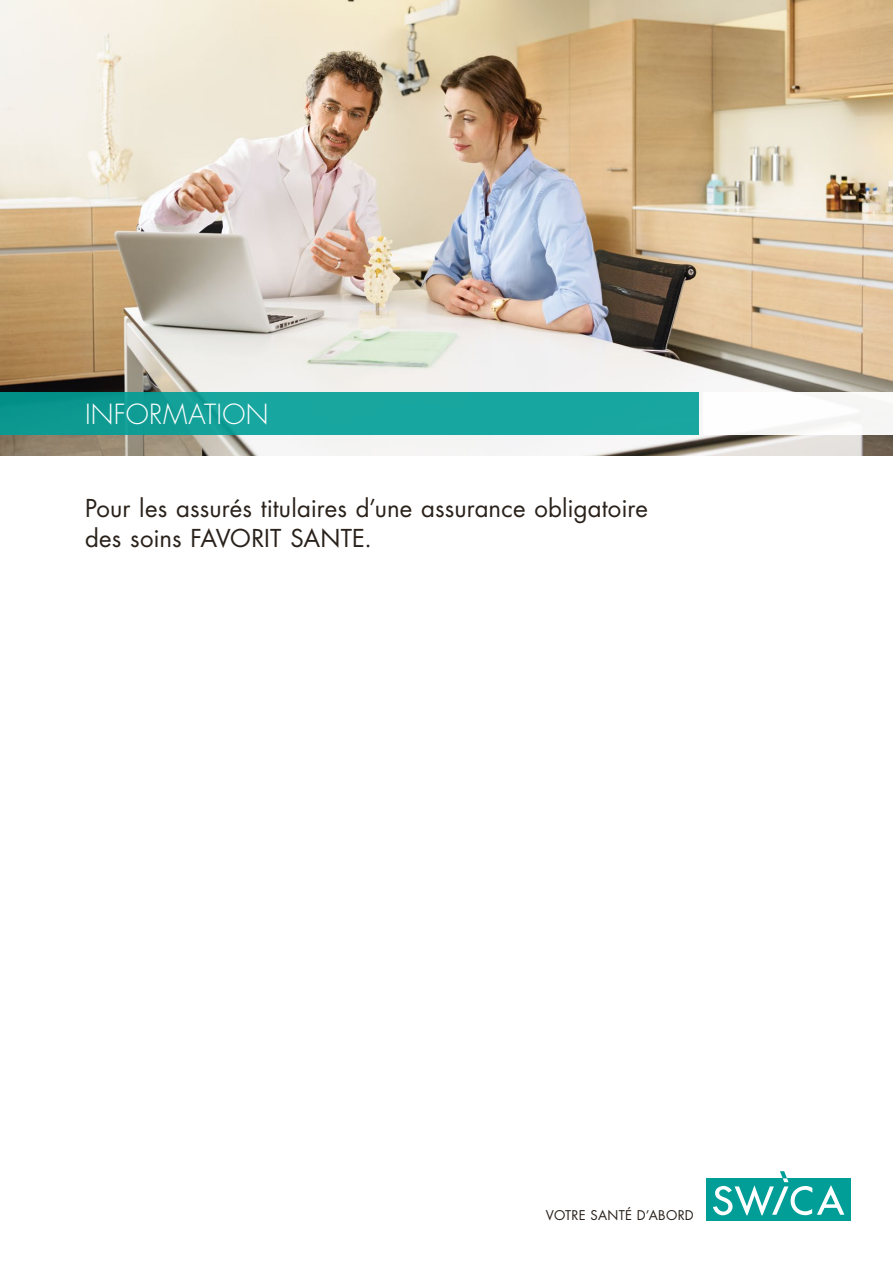
<style>
.page{position:relative;width:893px;height:1263px;background:#fff}
.page>*{position:absolute;margin:0;border:0;box-sizing:border-box;transform-origin:0 0}
.t1{font:300 27px "Futura Std";letter-spacing:.01em;color:#fff}
.t2{font:24px/30px "Futura Std";letter-spacing:.005em;color:#29211a}
.t3{font:13.05px "Futura Std";letter-spacing:.025em;color:#29211a}
</style>
<div class="page">
<div style="left:706px;top:1178px;width:144px;height:42px;background:#009e97"></div>
<svg style="left:713px;top:1171px;width:131px;height:44px"></svg>
<img style="left:0;top:0;width:893px;height:455px">
<div style="left:0;top:392px;width:699px;height:43px;background:linear-gradient(to right,#0d9a91,#1daba5)"></div>
<div style="left:703px;top:392px;width:190px;height:43px;background:#fff"></div>
<p class="t1" style="left:85px;top:398px;width:185px">INFORMATION</p>
<p class="t2" style="left:85px;top:494px;width:564px">Pour les assurés titulaires d’une assurance obligatoire des soins FAVORIT SANTE.</p>
<p class="t3" style="left:546px;top:1207px;width:149px">VOTRE SANTÉ D’ABORD</p>
</div>
